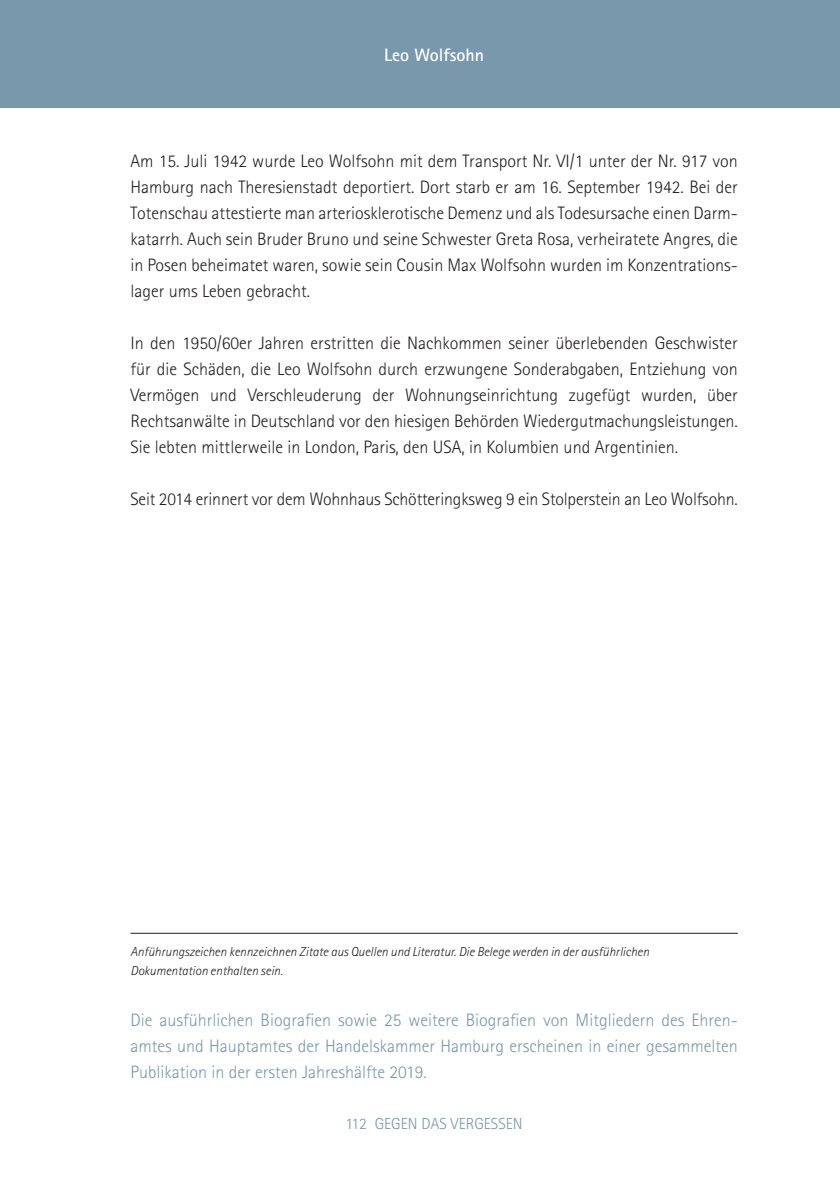
<style>
.page{position:relative;width:840px;height:1191px;background:#fff}
.page>*{position:absolute;margin:0;border:0;box-sizing:border-box;transform-origin:0 0}
.t1{font:300 18px/26px "Rotis Sans Serif";color:#231f20;text-align:justify}
.t2{font:300 18px/26px "Rotis Sans Serif";color:#7898ac;text-align:justify}
.t3{font:700 18px "Rotis Sans Serif";color:#fff}
.t4{font:300 16px "Rotis Sans Serif";color:#7898ac}
.t5{font:italic 300 13px/19px "Rotis Sans Serif";color:#231f20}
</style>
<div class="page">
<div style="left:0;top:0;width:839px;height:108px;background:#7898ac"></div>
<hr style="left:130px;top:932px;width:607px;height:1px;background:#231f20">
<p class="t3" style="left:384px;top:43px;width:101px">Leo Wolfsohn</p>
<p class="t1" style="left:130px;top:148px;width:608px">Am 15. Juli 1942 wurde Leo Wolfsohn mit dem Transport Nr. VI/1 unter der Nr. 917 von Hamburg nach Theresienstadt deportiert. Dort starb er am 16. September 1942. Bei der Totenschau attestierte man arteriosklerotische Demenz und als Todesursache einen Darm&shy;katarrh. Auch sein Bruder Bruno und seine Schwester Greta Rosa, verheiratete Angres, die in Posen beheimatet waren, sowie sein Cousin Max Wolfsohn wurden im Konzentrations&shy;lager ums Leben gebracht.</p>
<p class="t1" style="left:130px;top:330px;width:608px">In den 1950/60er Jahren erstritten die Nachkommen seiner überlebenden Geschwister für die Schäden, die Leo Wolfsohn durch erzwungene Sonderabgaben, Entziehung von Vermögen und Verschleuderung der Wohnungseinrichtung zugefügt wurden, über Rechtsanwälte in Deutschland vor den hiesigen Behörden Wiedergutmachungsleistungen.<br>Sie lebten mittlerweile in London, Paris, den USA, in Kolumbien und Argentinien.</p>
<p class="t1" style="left:130px;top:486px;width:608px">Seit 2014 erinnert vor dem Wohnhaus Schötteringksweg 9 ein Stolperstein an Leo Wolfsohn.</p>
<p class="t5" style="left:130px;top:942px;width:520px">Anführungszeichen kennzeichnen Zitate aus Quellen und Literatur. Die Belege werden in der ausführlichen<br>Dokumentation enthalten sein.</p>
<p class="t2" style="left:130px;top:1006px;width:608px">Die ausführlichen Biografien sowie 25 weitere Biografien von Mitgliedern des Ehren&shy;amtes und Hauptamtes der Handelskammer Hamburg erscheinen in einer gesammelten Publikation in der ersten Jahreshälfte 2019.</p>
<p class="t4" style="left:345px;top:1114px;width:178px">112 GEGEN DAS VERGESSEN</p>
</div>
